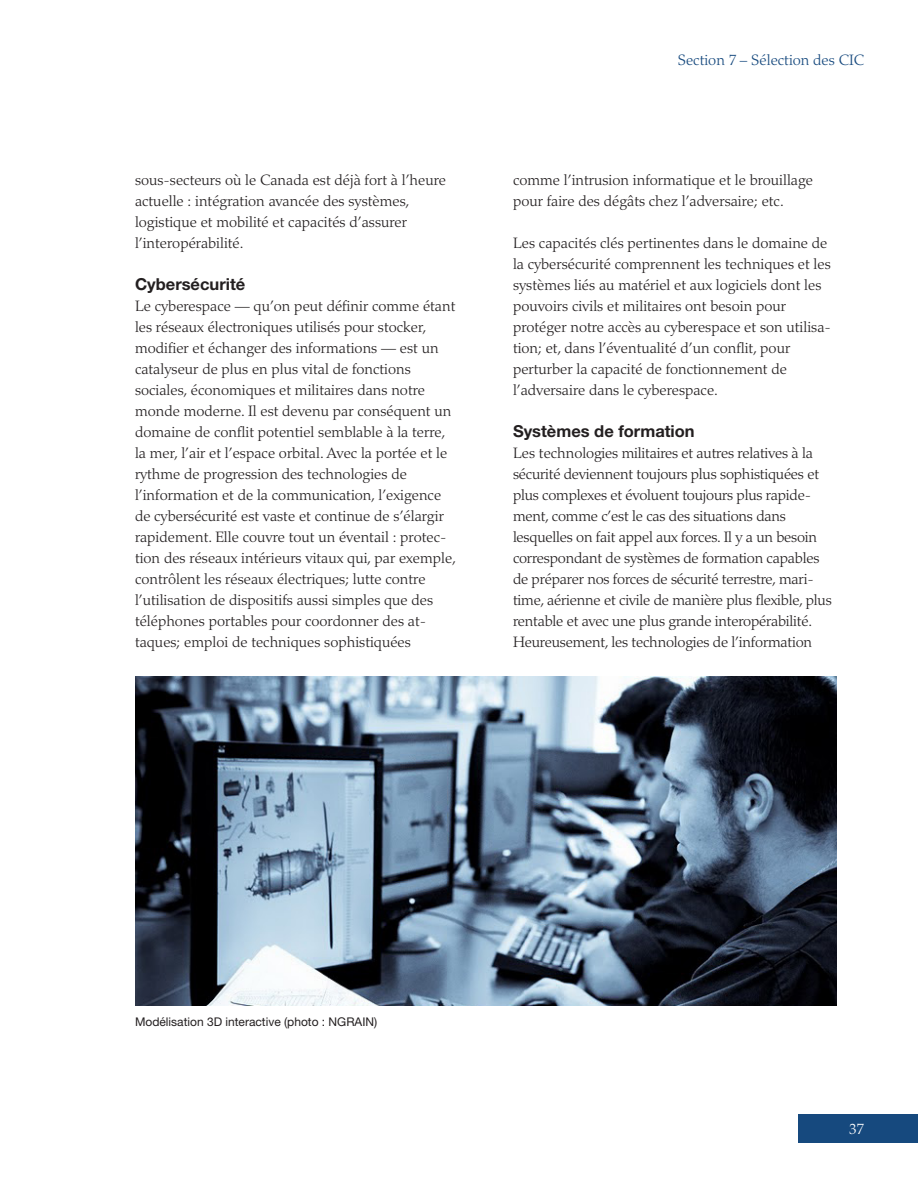
<style>
.page{position:relative;width:918px;height:1188px;background:#fff}
.page>*{position:absolute;margin:0;border:0;box-sizing:border-box;transform-origin:0 0}
.Body_Text_1a{font:700 16.5px "Helvetica Neue LT Std";color:#231f20}
.Body_Text_1a-2{font:300 15px/21px "Palatino";color:#231f20}
.t1{font:300 15px "Palatino";color:#16497e}
.t2{font:300 15px "Palatino";color:#fff}
.t3{font:12px "Helvetica Neue LT Std";color:#231f20}
</style>
<div class="page">
<div style="left:798px;top:1114px;width:120px;height:29px;background:#16497e"></div>
<img style="left:135px;top:676px;width:702px;height:330px">
<p class="Body_Text_1a-2" style="left:135px;top:169px;width:313px">sous-secteurs où le Canada est déjà fort à l’heure actuelle : intégration avancée des systèmes, logistique et mobilité et capacités d’assurer l’interopérabilité.</p>
<p class="Body_Text_1a" style="left:135px;top:273px;width:112px">Cybersécurité</p>
<p class="Body_Text_1a-2" style="left:135px;top:295px;width:323px">Le cyberespace — qu’on peut définir comme étant les réseaux électroniques utilisés pour stocker, modifier et échanger des informations — est un catalyseur de plus en plus vital de fonctions sociales, économiques et militaires dans notre monde moderne. Il est devenu par conséquent un domaine de conflit potentiel semblable à la terre, la mer, l’air et l’espace orbital. Avec la portée et le rythme de progression des technologies de l’information et de la communication, l’exigence de cybersécurité est vaste et continue de s’élargir rapidement. Elle couvre tout un éventail : protec&shy;tion des réseaux intérieurs vitaux qui, par exemple, contrôlent les réseaux électriques; lutte contre l’utilisation de dispositifs aussi simples que des téléphones portables pour coordonner des at&shy;taques; emploi de techniques sophistiquées</p>
<p class="t1" style="left:678px;top:51px;width:188px">Section 7 – Sélection des CIC</p>
<p class="Body_Text_1a-2" style="left:513px;top:169px;width:302px">comme l’intrusion informatique et le brouillage pour faire des dégâts chez l’adversaire; etc.</p>
<p class="Body_Text_1a-2" style="left:513px;top:232px;width:319px">Les capacités clés pertinentes dans le domaine de la cybersécurité comprennent les techniques et les systèmes liés au matériel et aux logiciels dont les pouvoirs civils et militaires ont besoin pour protéger notre accès au cyberespace et son utilisa&shy;tion; et, dans l’éventualité d’un conflit, pour perturber la capacité de fonctionnement de l’adversaire dans le cyberespace.</p>
<p class="Body_Text_1a" style="left:513px;top:420px;width:183px">Systèmes de formation</p>
<p class="Body_Text_1a-2" style="left:513px;top:442px;width:320px">Les technologies militaires et autres relatives à la sécurité deviennent toujours plus sophistiquées et plus complexes et évoluent toujours plus rapide&shy;ment, comme c’est le cas des situations dans lesquelles on fait appel aux forces. Il y a un besoin correspondant de systèmes de formation capables de préparer nos forces de sécurité terrestre, mari&shy;time, aérienne et civile de manière plus flexible, plus rentable et avec une plus grande interopérabilité.<br>Heureusement, les technologies de l’information</p>
<p class="t3" style="left:135px;top:1015px;width:244px">Modélisation 3D interactive (photo : NGRAIN)</p>
<p class="t2" style="left:849px;top:1120px;width:16px">37</p>
</div>
